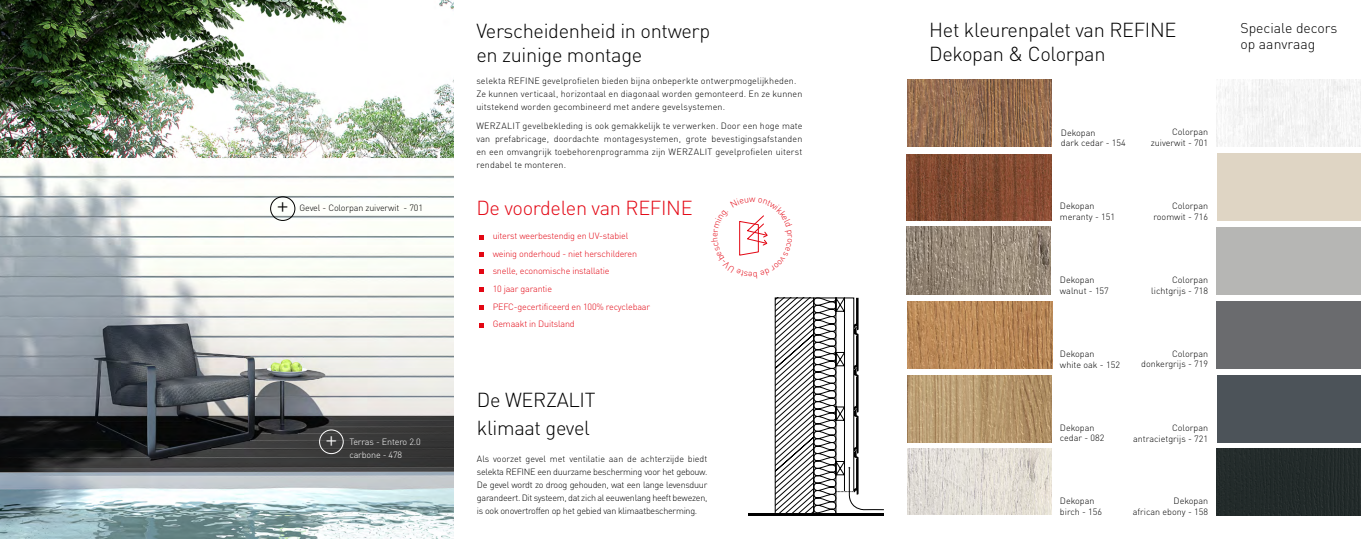
<style>
.page{position:relative;width:1361px;height:539px;background:#fff}
.page>*{position:absolute;margin:0;border:0;box-sizing:border-box;transform-origin:0 0}
.t1{font:300 23px "DIN Pro";color:#000}
.t2{font:300 23px "DIN Pro";color:#fff}
.t3{font:300 20px/24px "DIN Pro";letter-spacing:-.015em;color:#000}
.t4{font:300 20px "DIN Pro";letter-spacing:-.015em;color:#e30613}
.t5{font:300 14px/16.8px "DIN Pro";color:#000}
.t6{font:300 9px/10.8px "DIN Pro";color:#000}
.t7{font:300 9px/17.7px "DIN Pro";letter-spacing:-.02em;color:#e30613}
.t8{font:300 9px/13px "DIN Pro";letter-spacing:-.015em;color:#fff}
</style>
<div class="page">
<img style="left:0;top:0;width:454px;height:539px">
<div style="left:270px;top:196px;width:25px;height:25px;border:1px solid #000;border-radius:50%"></div>
<div style="left:319px;top:429px;width:25px;height:25px;border:1px solid #fff;border-radius:50%"></div>
<svg style="left:479px;top:235px;width:4px;height:4px"></svg>
<svg style="left:479px;top:253px;width:4px;height:4px"></svg>
<svg style="left:479px;top:270px;width:4px;height:4px"></svg>
<svg style="left:479px;top:288px;width:4px;height:4px"></svg>
<svg style="left:479px;top:305px;width:4px;height:4px"></svg>
<svg style="left:479px;top:323px;width:4px;height:4px"></svg>
<hr style="left:748px;top:513px;width:136px;height:2px;background:#000">
<svg style="left:775px;top:297px;width:109px;height:216px"></svg>
<img style="left:907px;top:80px;width:144px;height:66px">
<img style="left:907px;top:154px;width:144px;height:67px">
<div style="left:1216px;top:80px;width:145px;height:67px;background:#f5f5f5"></div>
<img style="left:906px;top:227px;width:145px;height:67px">
<img style="left:908px;top:301px;width:144px;height:67px">
<img style="left:907px;top:375px;width:144px;height:67px">
<img style="left:907px;top:448px;width:144px;height:66px">
<div style="left:1217px;top:375px;width:144px;height:67px;background:#4c5359"></div>
<div style="left:1217px;top:448px;width:144px;height:68px;background:#232b2a"></div>
<svg style="left:739px;top:215px;width:29px;height:41px"></svg>
<h1 class="t1" style="left:277px;top:187px;width:13px">+</h1>
<p class="t6" style="left:299px;top:202px;width:125px">Gevel - Colorpan zuiverwit - 701</p>
<h1 class="t2" style="left:325px;top:420px;width:13px">+</h1>
<p class="t8" style="left:349px;top:434px;width:73px">Terras - Entero 2.0 carbone - 478</p>
<h2 class="t3" style="left:476px;top:17px;width:235px">Verscheidenheid in ontwerp en zuinige montage</h2>
<p class="t6" style="left:476px;top:73px;width:328px;line-height:13px">selekta REFINE gevelprofielen bieden bijna onbeperkte ontwerpmogelijkheden.<br>Ze kunnen verticaal, horizontaal en diagonaal worden gemonteerd. En ze kunnen uitstekend worden gecombineerd met andere gevelsystemen.</p>
<p class="t6" style="left:476px;top:118px;width:328px;line-height:13px;text-align:justify">WERZALIT gevelbekleding is ook gemakkelijk te verwerken. Door een hoge mate van prefabricage, doordachte montagesystemen, grote bevestigingsafstanden en een omvangrijk toebehorenprogramma zijn WERZALIT gevelprofielen uiterst rendabel te monteren.</p>
<h2 class="t4" style="left:476px;top:192px;width:218px">De voordelen van REFINE</h2>
<p class="t7" style="left:493px;top:226px;width:159px">uiterst weerbestendig en UV-stabiel weinig onderhoud - niet herschilderen snelle, economische installatie<br>10 jaar garantie<br>PEFC-gecertificeerd en 100% recyclebaar<br>Gemaakt in Duitsland</p>
<h2 class="t3" style="left:477px;top:384px;width:120px;line-height:27.6px">De WERZALIT klimaat gevel</h2>
<p class="t6" style="left:477px;top:451px;width:232px;line-height:13px;text-align:justify">Als voorzet gevel met ventilatie aan de achterzijde biedt selekta REFINE een duurzame bescherming voor het gebouw.<br>De gevel wordt zo droog gehouden, wat een lange levensduur garandeert. Dit systeem, dat zich al eeuwenlang heeft bewezen, is ook onovertroffen op het gebied van klimaatbescherming.</p>
<h2 class="t3" style="left:929px;top:16px;width:249px">Het kleurenpalet van REFINE<br>Dekopan &amp; Colorpan</h2>
<h3 class="t5" style="left:1240px;top:18px;width:98px">Speciale decors op aanvraag</h3>
<p class="t6" style="left:1061px;top:126px;width:66px">Dekopan<br>dark cedar - 154</p>
<p class="t6" style="left:1150px;top:126px;width:59px;text-align:right">Colorpan zuiverwit - 701</p>
<p class="t6" style="left:1060px;top:200px;width:57px">Dekopan meranty - 151</p>
<p class="t6" style="left:1153px;top:199px;width:56px;text-align:right">Colorpan roomwit - 716</p>
<p class="t6" style="left:1060px;top:274px;width:50px">Dekopan walnut - 157</p>
<p class="t6" style="left:1151px;top:273px;width:58px;text-align:right">Colorpan lichtgrijs - 718</p>
<p class="t6" style="left:1060px;top:347px;width:62px">Dekopan<br>white oak - 152</p>
<p class="t6" style="left:1141px;top:347px;width:68px;text-align:right">Colorpan donkergrijs - 719</p>
<p class="t6" style="left:1060px;top:421px;width:46px">Dekopan cedar - 082</p>
<p class="t6" style="left:1133px;top:421px;width:76px;text-align:right">Colorpan antracietgrijs - 721</p>
<p class="t6" style="left:1060px;top:495px;width:44px">Dekopan birch - 156</p>
<p class="t6" style="left:1133px;top:494px;width:77px;text-align:right">Dekopan<br>african ebony - 158</p>
</div>
